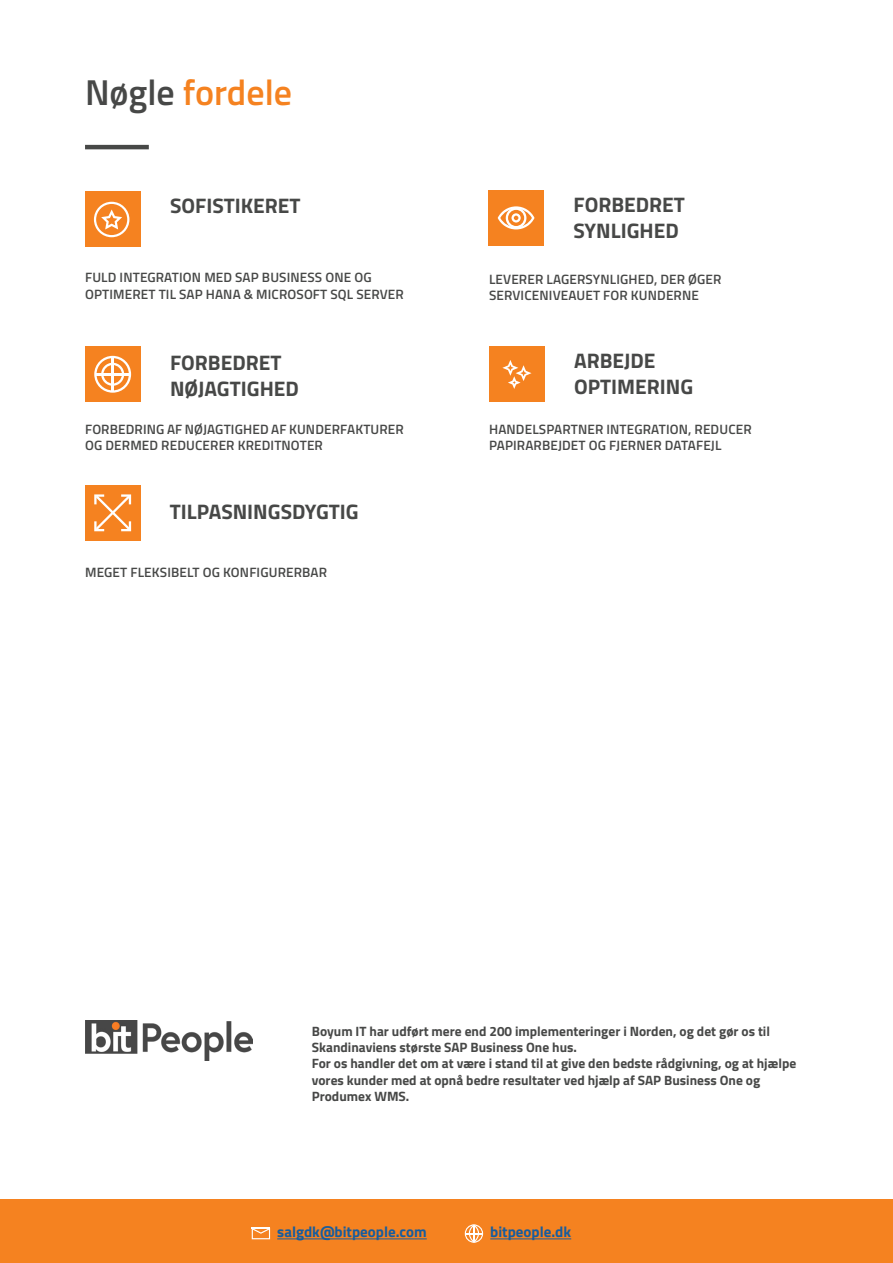
<style>
.page{position:relative;width:893px;height:1263px;background:#fff}
.page>*{position:absolute;margin:0;border:0;box-sizing:border-box;transform-origin:0 0}
.t1{font:600 36px "Titillium Web";color:#f58220}
.t2{font:700 21px "Titillium Web";color:#474847}
.t3{font:700 15px "Titillium Web";color:#175d9e}
.t4{font:600 13.5px/16.2px "Titillium Web";letter-spacing:.01em;color:#474847}
.t5{font:700 13.5px/16.2px "Titillium Web";color:#474847}
.s1{color:#474847}
</style>
<div class="page">
<img style="left:85px;top:1020px;width:168px;height:40px">
<hr style="left:85px;top:145px;width:64px;height:4px;background:#474847">
<div style="left:85px;top:191px;width:55px;height:55px;background:#f58220"></div>
<div style="left:85px;top:347px;width:55px;height:55px;background:#f58220"></div>
<svg style="left:94px;top:356px;width:37px;height:37px"></svg>
<hr style="left:112px;top:356px;width:2px;height:36px;background:#fff">
<hr style="left:95px;top:373px;width:36px;height:2px;background:#fff">
<div style="left:489px;top:346px;width:55px;height:55px;background:#f58220"></div>
<div style="left:0;top:1199px;width:893px;height:64px;background:#f58220"></div>
<svg style="left:252px;top:1228px;width:18px;height:11px"></svg>
<hr style="left:277px;top:1238px;width:150px;height:1px;background:#175d9e">
<svg style="left:465px;top:1224px;width:18px;height:19px"></svg>
<hr style="left:490px;top:1238px;width:81px;height:1px;background:#175d9e">
<svg style="left:502px;top:360px;width:29px;height:29px"></svg>
<div style="left:85px;top:485px;width:55px;height:55px;background:#f58220"></div>
<svg style="left:94px;top:494px;width:37px;height:37px"></svg>
<div style="left:488px;top:190px;width:56px;height:56px;background:#f58220"></div>
<svg style="left:498px;top:206px;width:36px;height:23px"></svg>
<svg style="left:94px;top:202px;width:35px;height:35px"></svg>
<p class="t1" style="left:85px;top:65px;width:209px"><span class="s1">Nøgle</span> fordele</p>
<p class="t2" style="left:170px;top:190px;width:132px">SOFISTIKERET</p>
<p class="t2" style="left:573px;top:189px;width:113px">FORBEDRET</p>
<p class="t2" style="left:573px;top:214px;width:107px">SYNLIGHED</p>
<p class="t4" style="left:85px;top:269px;width:320px">FULD INTEGRATION MED SAP BUSINESS ONE OG<br>OPTIMERET TIL SAP HANA &amp; MICROSOFT SQL SERVER</p>
<p class="t4" style="left:489px;top:270px;width:234px">LEVERER LAGERSYNLIGHED, DER ØGER<br>SERVICENIVEAUET FOR KUNDERNE</p>
<p class="t2" style="left:170px;top:347px;width:113px">FORBEDRET</p>
<p class="t2" style="left:170px;top:372px;width:130px">NØJAGTIGHED</p>
<p class="t4" style="left:85px;top:421px;width:320px">FORBEDRING AF NØJAGTIGHED AF KUNDERFAKTURER<br>OG DERMED REDUCERER KREDITNOTER</p>
<p class="t2" style="left:170px;top:496px;width:190px">TILPASNINGSDYGTIG</p>
<p class="t4" style="left:85px;top:563px;width:243px">MEGET FLEKSIBELT OG KONFIGURERBAR</p>
<p class="t2" style="left:574px;top:345px;width:83px">ARBEJDE</p>
<p class="t2" style="left:574px;top:370px;width:121px">OPTIMERING</p>
<p class="t4" style="left:489px;top:420px;width:264px">HANDELSPARTNER INTEGRATION, REDUCER<br>PAPIRARBEJDET OG FJERNER DATAFEJL</p>
<p class="t5" style="left:312px;top:1022px;width:460px">Boyum IT har udført mere end 200 implementeringer i Norden, og det gør os til<br>Skandinaviens største SAP Business One hus.</p>
<p class="t5" style="left:312px;top:1055px;width:486px">For os handler det om at være i stand til at give den bedste rådgivning, og at hjælpe vores kunder med at opnå bedre resultater ved hjælp af SAP Business One og<br>Produmex WMS.</p>
<p class="t3" style="left:277px;top:1221px;width:151px">salgdk@bitpeople.com</p>
<p class="t3" style="left:490px;top:1221px;width:82px">bitpeople.dk</p>
</div>
